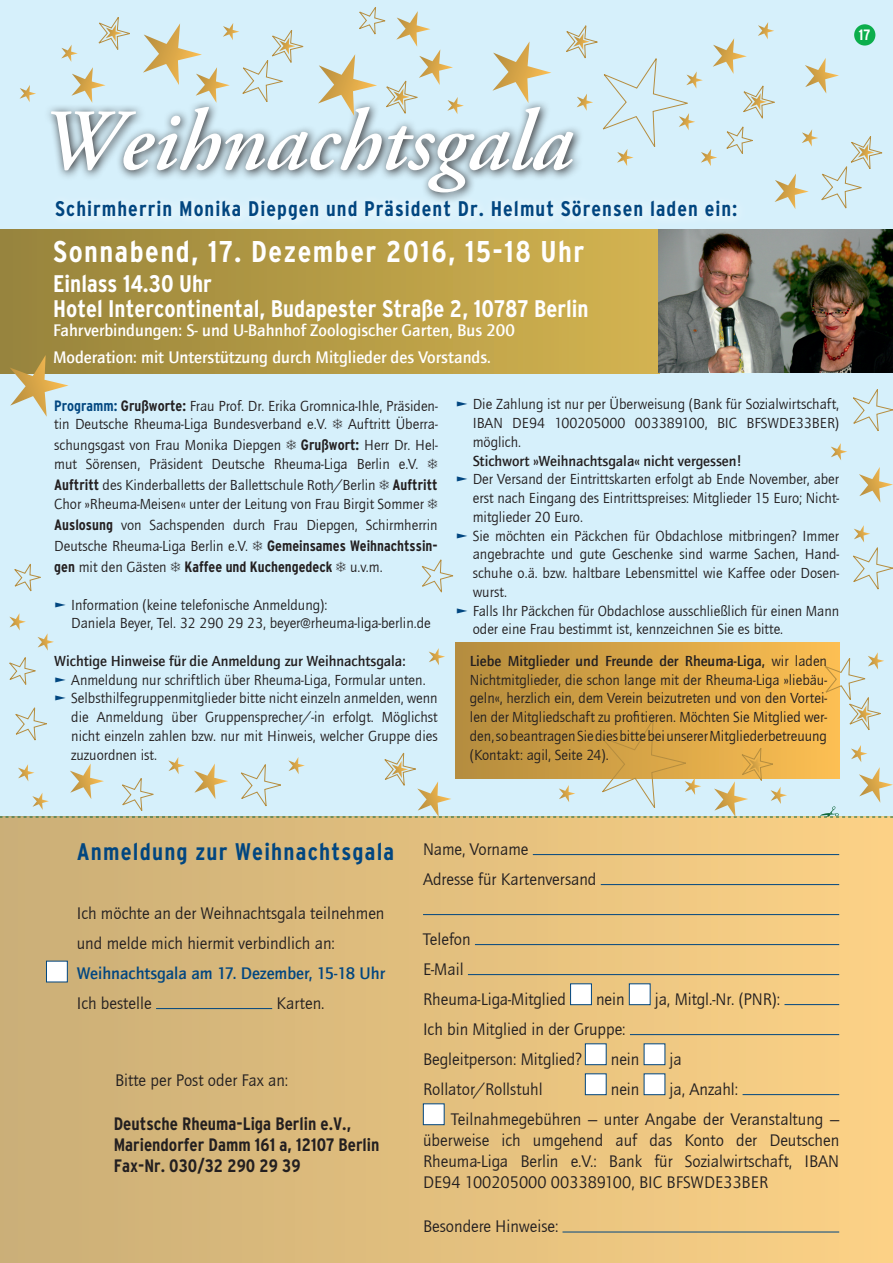
<style>
.page{position:relative;width:893px;height:1263px;background:#fff}
.page>*{position:absolute;margin:0;border:0;box-sizing:border-box;transform-origin:0 0}
.t1{font:italic 600 87px "Adobe Garamond Pro";color:#fff}
.t2{font:700 condensed 30px "Interstate Plus";letter-spacing:.05em;color:#fff}
.t3{font:700 condensed 24px/25.5px "Interstate Plus";color:#fff}
.t4{font:700 condensed 24px "Interstate Plus";letter-spacing:.05em;color:#014680}
.t5{font:700 condensed 21.15px "Interstate Plus";letter-spacing:.05em;color:#014680}
.t6{font:700 condensed 18px/21px "Interstate Plus";color:#231f20}
.t7{font:17.25px/30px "ITC Quay Sans Com";color:#231f20}
.t8{font:500 17.25px/27.3px "ITC Quay Sans Com";color:#fff}
.t9{font:500 17.25px "ITC Quay Sans Com";color:#014680}
.t10{font:15px/18.8px "ITC Quay Sans Com";color:#231f20}
.t11{font:500 15px "ITC Quay Sans Com";color:#231f20}
.t12{font:700 condensed 15px "Interstate Plus";color:#231f20}
.t13{font:700 condensed 15px "Interstate Plus";color:#fff}
.s1{font-family:"Interstate Plus";font-weight:700;font-stretch:condensed;color:#014680}
.s2{font-family:"Interstate Plus";font-weight:700;font-stretch:condensed}
.s3{font-family:"ITC Quay Sans Com";font-weight:400;font-stretch:normal}
.s4{color:#014680}
.s5{font-weight:500}
</style>
<div class="page">
<div style="left:0;top:0;width:893px;height:816px;background:#d6f0fb"></div>
<div style="left:0;top:229px;width:659px;height:144px;background:linear-gradient(to right,#96833b,#d3b350)"></div>
<svg style="left:48px;top:103px;width:516px;height:90px"></svg>
<div style="left:49px;top:193px;width:698px;height:37px;background:#daf1fb"></div>
<div style="left:0;top:817px;width:893px;height:446px;background:linear-gradient(to right,#caae77,#fbd186)"></div>
<hr style="left:156px;top:1008px;width:116px;height:1px;background:#014680">
<hr style="left:533px;top:854px;width:306px;height:1px;background:#014680">
<hr style="left:601px;top:884px;width:238px;height:1px;background:#014680">
<hr style="left:423px;top:914px;width:416px;height:1px;background:#014680">
<hr style="left:475px;top:944px;width:364px;height:1px;background:#014680">
<hr style="left:468px;top:974px;width:371px;height:1px;background:#014680">
<div style="left:570px;top:983px;width:22px;height:22px;background:#fff;border:1px solid #014680"></div>
<div style="left:629px;top:983px;width:21px;height:22px;background:#fff;border:1px solid #014680"></div>
<hr style="left:784px;top:1004px;width:55px;height:1px;background:#014680">
<hr style="left:630px;top:1034px;width:209px;height:1px;background:#014680">
<div style="left:585px;top:1043px;width:21px;height:22px;background:#fff;border:1px solid #014680"></div>
<div style="left:644px;top:1043px;width:21px;height:22px;background:#fff"></div>
<div style="left:585px;top:1073px;width:21px;height:22px;background:#fff;border:1px solid #014680"></div>
<div style="left:644px;top:1073px;width:21px;height:22px;background:#fff"></div>
<hr style="left:743px;top:1094px;width:96px;height:1px;background:#014680">
<div style="left:423px;top:1103px;width:21px;height:22px;background:#fff;border:1px solid #014680"></div>
<hr style="left:562px;top:1231px;width:277px;height:1px;background:#014680">
<div style="left:46px;top:961px;width:22px;height:21px;background:#fff;border:1px solid #014680"></div>
<img style="left:659px;top:229px;width:234px;height:144px">
<svg style="left:492px;top:41px;width:59px;height:62px"></svg>
<svg style="left:318px;top:7px;width:146px;height:109px"></svg>
<svg style="left:61px;top:17px;width:69px;height:86px"></svg>
<svg style="left:143px;top:23px;width:163px;height:82px"></svg>
<svg style="left:20px;top:85px;width:16px;height:17px"></svg>
<svg style="left:10px;top:355px;width:59px;height:62px"></svg>
<svg style="left:14px;top:563px;width:27px;height:29px"></svg>
<svg style="left:831px;top:443px;width:16px;height:17px"></svg>
<svg style="left:421px;top:559px;width:33px;height:34px"></svg>
<svg style="left:859px;top:467px;width:34px;height:36px"></svg>
<svg style="left:564px;top:22px;width:319px;height:189px"></svg>
<svg style="left:0;top:613px;width:893px;height:205px"></svg>
<svg style="left:853px;top:389px;width:40px;height:42px"></svg>
<svg style="left:853px;top:525px;width:40px;height:65px"></svg>
<p class="t13" style="left:859px;top:27px;width:13px">17</p>
<h1 class="t1" style="left:40px;top:91px;width:534px">Weihnachtsgala</h1>
<h3 class="t5" style="left:55px;top:196px;width:684px">Schirmherrin Monika Diepgen und Präsident Dr. Helmut Sörensen laden ein:</h3>
<h2 class="t2" style="left:53px;top:235px;width:533px">Sonnabend, 17. Dezember 2016, 15-18 Uhr</h2>
<h3 class="t3" style="left:53px;top:270px;width:537px">Einlass 14.30 Uhr<br>Hotel Intercontinental, Budapester Straße 2, 10787 Berlin</h3>
<p class="t8" style="left:53px;top:316px;width:463px">Fahrverbindungen: S- und U-Bahnhof Zoologischer Garten, Bus 200<br>Moderation: mit Unterstützung durch Mitglieder des Vorstands.</p>
<p class="t10" style="left:54px;top:396px;width:385px"><span class="s1">Programm:</span> <span class="s2">Grußworte:</span> Frau Prof. Dr. Erika Gromnica-Ihle, Präsiden&shy;tin Deutsche Rheuma-Liga Bundesverband e.V. ❄ Auftritt Überra-</p>
<p class="t10" style="left:54px;top:436px;width:385px">schungsgast von Frau Monika Diepgen ❄ <span class="s2">Grußwort:</span> Herr Dr. Hel&shy;mut Sörensen, Präsident Deutsche Rheuma-Liga Berlin e.V. ❄</p>
<p class="t10" style="left:54px;top:476px;width:385px"><span class="s2">Auftritt</span> des Kinderballetts der Ballettschule Roth/Berlin ❄ <span class="s2">Auftritt<br></span>Chor »Rheuma-Meisen« unter der Leitung von Frau Birgit Sommer ❄</p>
<p class="t10" style="left:54px;top:514px;width:385px;line-height:21px"><span class="s2">Auslosung</span> von Sachspenden durch Frau Diepgen, Schirmherrin<br>Deutsche Rheuma-Liga Berlin e.V. ❄ <span class="s2">Gemeinsames Weihnachtssin-</span></p>
<p class="t12" style="left:54px;top:558px;width:330px">gen <span class="s3">mit den Gästen</span> ❄ Kaffee und Kuchengedeck ❄ <span class="s3">u.v.m.</span></p>
<p class="t10" style="left:71px;top:595px;width:361px;text-indent:-17px"><span class="s4">❑</span> Information (keine telefonische Anmeldung):<br>Daniela Beyer, Tel. 32 290 29 23, beyer@rheuma-liga-berlin.de</p>
<p class="t11" style="left:54px;top:652px;width:353px">Wichtige Hinweise für die Anmeldung zur Weihnachtsgala:</p>
<p class="t10" style="left:54px;top:670px;width:373px"><span class="s4">❑</span> Anmeldung nur schriftlich über Rheuma-Liga, Formular unten.</p>
<p class="t10" style="left:71px;top:689px;width:368px;text-align:justify;text-indent:-17px"><span class="s4">❑</span> Selbsthilfegruppenmitglieder bitte nicht einzeln anmelden, wenn die Anmeldung über Gruppensprecher/-in erfolgt. Möglichst nicht einzeln zahlen bzw. nur mit Hinweis, welcher Gruppe dies zuzuordnen ist.</p>
<p class="t10" style="left:473px;top:395px;width:368px;text-align:justify;text-indent:-17px"><span class="s4">❑</span> Die Zahlung ist nur per Überweisung (Bank für Sozialwirtschaft, IBAN DE94 100205000 003389100, BIC BFSWDE33BER) möglich.</p>
<p class="t11" style="left:473px;top:451px;width:271px">Stichwort »Weihnachtsgala« nicht vergessen!</p>
<p class="t10" style="left:473px;top:470px;width:368px;text-align:justify;text-indent:-17px"><span class="s4">❑</span> Der Versand der Eintrittskarten erfolgt ab Ende November, aber erst nach Eingang des Eintrittspreises: Mitglieder 15 Euro; Nicht&shy;mitglieder 20 Euro.</p>
<p class="t10" style="left:473px;top:526px;width:368px;text-align:justify;text-indent:-17px"><span class="s4">❑</span> Sie möchten ein Päckchen für Obdachlose mitbringen? Immer angebrachte und gute Geschenke sind warme Sachen, Hand&shy;schuhe o.ä. bzw. haltbare Lebensmittel wie Kaffee oder Dosen&shy;wurst.</p>
<p class="t10" style="left:473px;top:601px;width:368px;text-indent:-17px"><span class="s4">❑</span> Falls Ihr Päckchen für Obdachlose ausschließlich für einen Mann oder eine Frau bestimmt ist, kennzeichnen Sie es bitte.</p>
<p class="t10" style="left:470px;top:651px;width:359px;text-align:justify"><span class="s5">Liebe Mitglieder und Freunde der Rheuma-Liga,</span> wir laden Nichtmitglieder, die schon lange mit der Rheuma-Liga »liebäu&shy;geln«, herzlich ein, dem Verein beizutreten und von den Vortei&shy;len der Mitgliedschaft zu profitieren. Möchten Sie Mitglied wer&shy;den, so beantragen Sie dies bitte bei unserer Mitgliederbetreuung (Kontakt: agil, Seite 24).</p>
<h3 class="t4" style="left:77px;top:838px;width:319px">Anmeldung zur Weihnachtsgala</h3>
<p class="t7" style="left:77px;top:898px;width:309px">Ich möchte an der Weihnachtsgala teilnehmen und melde mich hiermit verbindlich an:</p>
<p class="t9" style="left:77px;top:963px;width:310px">Weihnachtsgala am 17. Dezember, 15-18 Uhr</p>
<p class="t7" style="left:77px;top:988px;width:76px">Ich bestelle</p>
<p class="t7" style="left:276px;top:988px;width:50px">Karten.</p>
<p class="t7" style="left:115px;top:1065px;width:175px">Bitte per Post oder Fax an:</p>
<p class="t6" style="left:114px;top:1113px;width:267px">Deutsche Rheuma-Liga Berlin e.V.,<br>Mariendorfer Damm 161 a, 12107 Berlin<br>Fax-Nr. 030/32 290 29 39</p>
<p class="t7" style="left:423px;top:834px;width:175px">Name, Vorname<br>Adresse für Kartenversand</p>
<p class="t7" style="left:423px;top:924px;width:144px">Telefon<br>E-Mail<br>Rheuma-Liga-Mitglied</p>
<p class="t7" style="left:596px;top:984px;width:30px">nein</p>
<p class="t7" style="left:655px;top:984px;width:127px">ja, Mitgl.-Nr. (PNR):</p>
<p class="t7" style="left:423px;top:1014px;width:204px">Ich bin Mitglied in der Gruppe:<br>Begleitperson: Mitglied?</p>
<p class="t7" style="left:611px;top:1044px;width:30px">nein</p>
<p class="t7" style="left:669px;top:1044px;width:14px">ja</p>
<p class="t7" style="left:423px;top:1074px;width:121px">Rollator/Rollstuhl</p>
<p class="t7" style="left:611px;top:1074px;width:30px">nein</p>
<p class="t7" style="left:451px;top:1074px;width:390px;text-indent:218px">ja, Anzahl:<br>Teilnahmegebühren – unter Angabe der Veranstaltung –</p>
<p class="t7" style="left:423px;top:1129px;width:418px;line-height:21px;text-align:justify">überweise ich umgehend auf das Konto der Deutschen Rheuma-Liga Berlin e.V.: Bank für Sozialwirtschaft, IBAN DE94 100205000 003389100, BIC BFSWDE33BER</p>
<p class="t7" style="left:423px;top:1211px;width:137px">Besondere Hinweise:</p>
</div>
